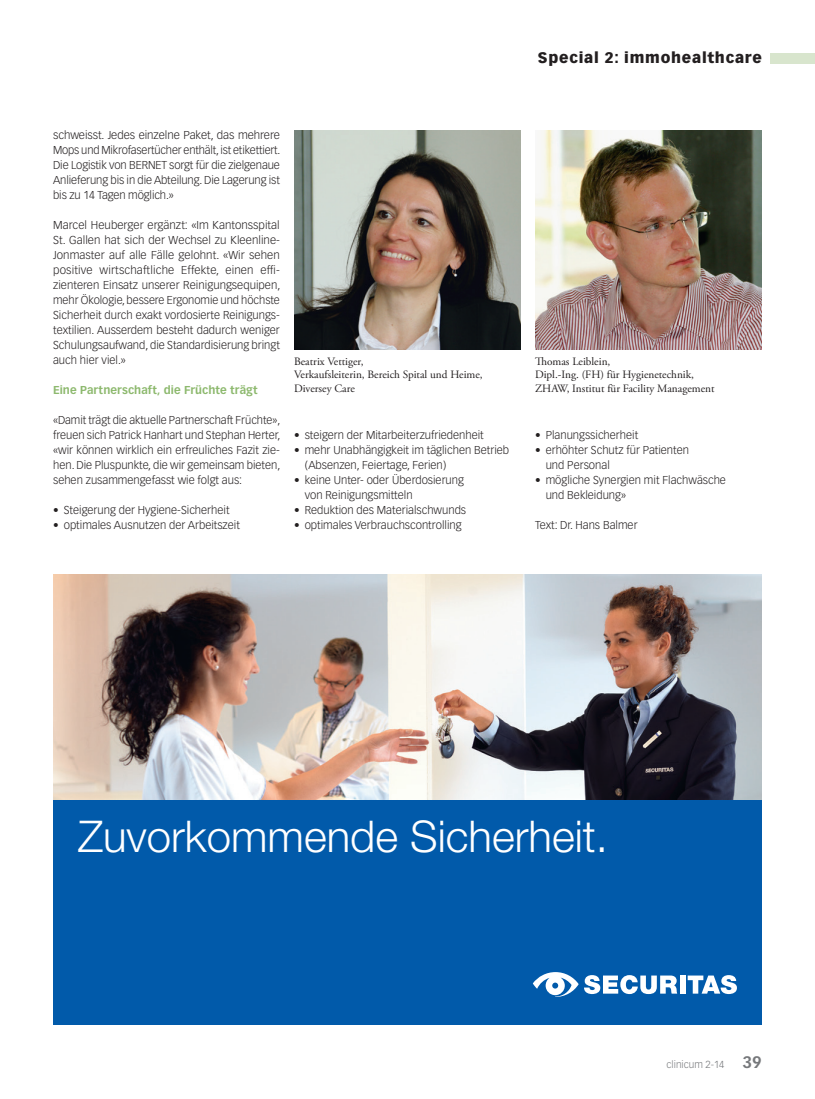
<style>
.page{position:relative;width:815px;height:1099px;background:#fff}
.page>*{position:absolute;margin:0;border:0;box-sizing:border-box;transform-origin:0 0}
.t1{font:300 43.75px "Helvetica Neue";color:#fff}
.t2{font:900 15px "Vectora LT Std";letter-spacing:.05em;color:#231f20}
.t3{font:300 11.25px/15px "Vectora LT Std";color:#231f20}
.t4{font:11.25px/13.5px "Adobe Garamond Pro";color:#231f20}
.t5{font:700 11.25px "Vectora LT Std";letter-spacing:.005em;color:#8db96e}
.t6{font:300 10px "Vectora LH";color:#76787b}
.s1{font-weight:700;font-size:16.25px}
</style>
<div class="page">
<div style="left:770px;top:53px;width:45px;height:10px;background:#d8e5cd"></div>
<img style="left:535px;top:130px;width:227px;height:219px">
<div style="left:53px;top:574px;width:709px;height:450px;background:#015aaa"></div>
<img style="left:53px;top:574px;width:709px;height:225px">
<div style="left:680px;top:975px;width:6px;height:18px;background:#fff"></div>
<svg style="left:688px;top:975px;width:49px;height:19px"></svg>
<svg style="left:533px;top:972px;width:144px;height:24px"></svg>
<img style="left:294px;top:130px;width:227px;height:219px">
<p class="t3" style="left:53px;top:128px;width:229px;text-align:justify">schweisst. Jedes einzelne Paket, das mehrere Mops und Mikrofasertücher enthält, ist etikettiert.<br>Die Logistik von BERNET sorgt für die zielgenaue Anlieferung bis in die Abteilung. Die Lagerung ist bis zu 14 Tagen möglich.»</p>
<p class="t3" style="left:53px;top:218px;width:229px">Marcel Heuberger ergänzt: «Im Kantonsspital St. Gallen hat sich der Wechsel zu Kleenline-Jonmaster auf alle Fälle gelohnt. «Wir sehen positive wirtschaftliche Effekte, einen effi&shy;zienteren Einsatz unserer Reinigungsequipen, mehr Ökologie, bessere Ergonomie und höchste Sicherheit durch exakt vordosierte Reinigungs&shy;textilien. Ausserdem besteht dadurch weniger Schulungsaufwand, die Standardisierung bringt auch hier viel.»</p>
<p class="t5" style="left:53px;top:383px;width:206px">Eine Partnerschaft, die Früchte trägt</p>
<p class="t3" style="left:53px;top:413px;width:229px;text-align:justify">«Damit trägt die aktuelle Partnerschaft Früchte», freuen sich Patrick Hanhart und Stephan Herter, «wir können wirklich ein erfreuliches Fazit zie&shy;hen. Die Pluspunkte, die wir gemeinsam bieten, sehen zusammengefasst wie folgt aus:</p>
<p class="t3" style="left:53px;top:503px;width:178px">• Steigerung der Hygiene-Sicherheit</p>
<p class="t3" style="left:53px;top:518px;width:188px">• optimales Ausnutzen der Arbeitszeit</p>
<p class="t4" style="left:294px;top:355px;width:190px">Beatrix Vettiger,<br>Verkaufsleiterin, Bereich Spital und Heime,<br>Diversey Care</p>
<p class="t3" style="left:294px;top:428px;width:191px">• steigern der Mitarbeiterzufriedenheit</p>
<p class="t3" style="left:305px;top:443px;width:206px;text-indent:-11px">• mehr Unabhängigkeit im täglichen Betrieb (Absenzen, Feiertage, Ferien)</p>
<p class="t3" style="left:305px;top:473px;width:161px;text-indent:-11px">• keine Unter- oder Überdosierung von Reinigungsmitteln</p>
<p class="t3" style="left:294px;top:503px;width:174px">• Reduktion des Materialschwunds</p>
<p class="t3" style="left:294px;top:518px;width:169px">• optimales Verbrauchscontrolling</p>
<h2 class="t2" style="left:538px;top:49px;width:225px">Special 2: immohealthcare</h2>
<p class="t4" style="left:535px;top:355px;width:181px">Thomas Leiblein,<br>Dipl.-Ing. (FH) für Hygienetechnik,<br>ZHAW, Institut für Facility Management</p>
<p class="t3" style="left:535px;top:428px;width:105px">• Planungssicherheit</p>
<p class="t3" style="left:546px;top:443px;width:145px;text-indent:-11px">• erhöhter Schutz für Patienten und Personal</p>
<p class="t3" style="left:546px;top:473px;width:182px;text-indent:-11px">• mögliche Synergien mit Flachwäsche und Bekleidung»</p>
<p class="t3" style="left:535px;top:518px;width:104px">Text: Dr. Hans Balmer</p>
<h1 class="t1" style="left:78px;top:809px;width:531px">Zuvorkommende Sicherheit.</h1>
<p class="t6" style="left:667px;top:1058px;width:97px">clinicum 2-14 <span class="s1">39</span></p>
</div>
